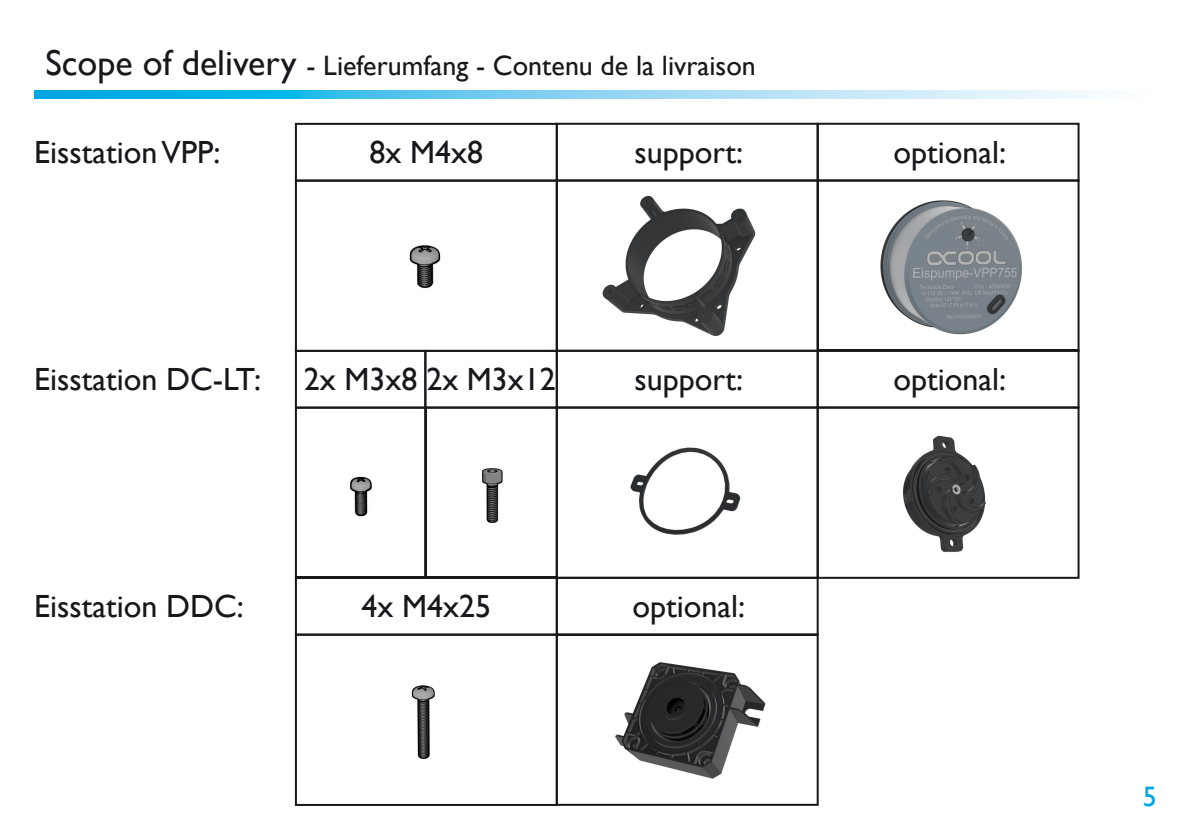
<style>
.page{position:relative;width:1191px;height:840px;background:#fff}
.page>*{position:absolute;margin:0;border:0;box-sizing:border-box;transform-origin:0 0}
.t1{font:32px "Gill Sans";color:#1a171c}
.t2{font:28px "Gill Sans";color:#1a171c}
.t3{font:28px "Gill Sans";color:#00a5e3}
.s1{font-size:36px}
</style>
<div class="page">
<svg style="left:34px;top:91px;width:1062px;height:7px;background:#77d0f0"></svg>
<svg style="left:295px;top:636px;width:261px;height:169px"></svg>
<img style="left:880px;top:200px;width:142px;height:135px">
<svg style="left:295px;top:182px;width:261px;height:167px"></svg>
<img style="left:615px;top:662px;width:151px;height:117px">
<div style="left:556px;top:633px;width:262px;height:172px;border:2px solid #1a171c"></div>
<svg style="left:556px;top:182px;width:200px;height:167px"></svg>
<svg style="left:295px;top:123px;width:521px;height:59px"></svg>
<svg style="left:295px;top:349px;width:784px;height:287px"></svg>
<div style="left:816px;top:179px;width:263px;height:172px;border:2px solid #1a171c"></div>
<div style="left:816px;top:123px;width:263px;height:58px;border:2px solid #1a171c"></div>
<p class="t2" style="left:45px;top:49px;width:712px"><span class="s1">Scope of delivery</span> - Lieferumfang - Contenu de la livraison</p>
<p class="t1" style="left:34px;top:134px;width:188px">Eisstation VPP:</p>
<p class="t1" style="left:369px;top:134px;width:115px">8x M4x8</p>
<p class="t1" style="left:634px;top:134px;width:110px">support:</p>
<p class="t1" style="left:893px;top:134px;width:114px">optional:</p>
<p class="t1" style="left:34px;top:360px;width:229px">Eisstation DC-LT:</p>
<p class="t1" style="left:304px;top:361px;width:254px">2x M3x8 2x M3x12</p>
<p class="t1" style="left:634px;top:360px;width:110px">support:</p>
<p class="t1" style="left:893px;top:360px;width:114px">optional:</p>
<p class="t1" style="left:34px;top:587px;width:211px">Eisstation DDC:</p>
<p class="t1" style="left:361px;top:587px;width:131px">4x M4x25</p>
<p class="t1" style="left:632px;top:587px;width:114px">optional:</p>
<p class="t3" style="left:1143px;top:779px;width:15px">5</p>
</div>
